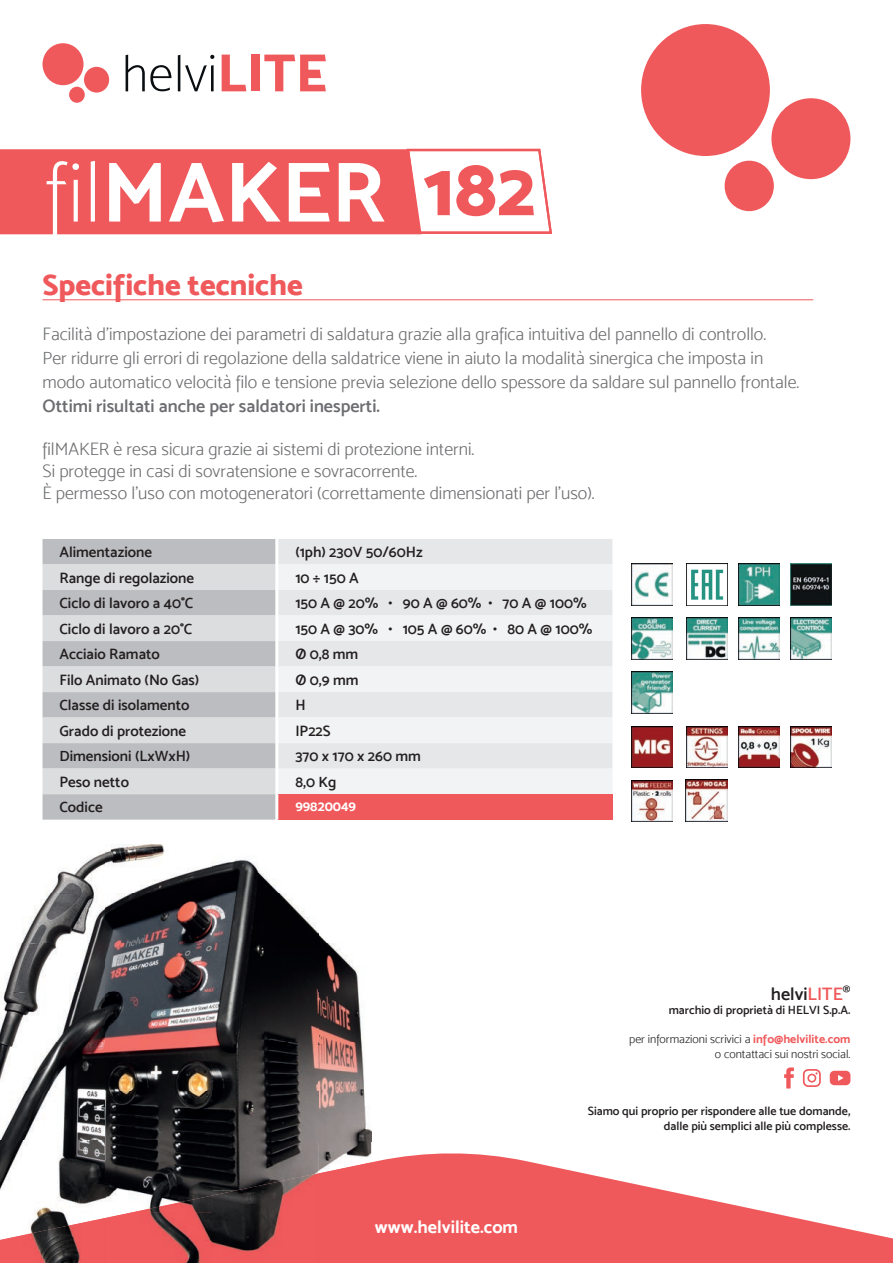
<style>
.page{position:relative;width:893px;height:1263px;background:#fff}
.page>*{position:absolute;margin:0;border:0;box-sizing:border-box;transform-origin:0 0}
.t1{font:78px "Mosk Extra Bold 800";color:#f0595b}
.t2{font:30px "Mosk Extra Bold 800";color:#f0595b}
.t3{font:18px/24px "Mosk Light 300";color:#6c6d70}
.t4{font:18px "Mosk Semi Bold 600";color:#6c6d70}
.t5{font:18px "Mosk Bold 700";color:#fff}
.t6{font:18px "Mosk Semi Bold 600";color:#231f20}
.t7{font:15px/25.5px "Mosk Semi Bold 600";color:#231f20}
.t8{font:12px/14.4px "Mosk Semi Bold 600";color:#231f20;text-align:right}
.t9{font:12px/14.4px "Mosk Light 300";color:#231f20;text-align:right}
.t10{font:600 12px "Prompt";color:#fff}
.s1{color:#f0595b}
.s2{font-family:"Mosk Bold 700";color:#f0595b}
</style>
<div class="page">
<svg style="left:371px;top:1151px;width:522px;height:112px;fill:#f0595b"></svg>
<svg style="left:126px;top:55px;width:45px;height:36px"></svg>
<svg style="left:178px;top:55px;width:36px;height:36px"></svg>
<svg style="left:222px;top:55px;width:24px;height:36px"></svg>
<div style="left:251px;top:55px;width:8px;height:36px;background:#f0595b"></div>
<svg style="left:264px;top:55px;width:62px;height:36px"></svg>
<div style="left:84px;top:67px;width:25px;height:26px;background:#f0595b;border-radius:50%"></div>
<div style="left:69px;top:87px;width:16px;height:16px;background:#f0595b;border-radius:50%"></div>
<div style="left:43px;top:43px;width:41px;height:42px;background:#f0595b;border-radius:50%"></div>
<div style="left:771px;top:98px;width:79px;height:81px;background:#f0595b;border-radius:50%"></div>
<div style="left:725px;top:161px;width:49px;height:50px;background:#f0595b;border-radius:50%"></div>
<div style="left:641px;top:24px;width:129px;height:132px;background:#f0595b;border-radius:50%"></div>
<svg style="left:0;top:149px;width:552px;height:85px"></svg>
<hr style="left:43px;top:300px;width:770px;height:1px;background:#f0595b">
<img style="left:631px;top:564px;width:41px;height:41px">
<img style="left:686px;top:618px;width:42px;height:41px">
<img style="left:686px;top:564px;width:42px;height:41px">
<img style="left:738px;top:564px;width:42px;height:41px">
<img style="left:790px;top:564px;width:41px;height:41px">
<img style="left:631px;top:726px;width:41px;height:41px">
<img style="left:631px;top:618px;width:41px;height:41px">
<img style="left:738px;top:618px;width:42px;height:41px">
<img style="left:790px;top:726px;width:42px;height:41px">
<img style="left:790px;top:618px;width:42px;height:41px">
<img style="left:631px;top:780px;width:41px;height:42px">
<img style="left:686px;top:726px;width:42px;height:41px">
<img style="left:738px;top:726px;width:42px;height:41px">
<img style="left:631px;top:672px;width:41px;height:41px">
<img style="left:686px;top:780px;width:41px;height:41px">
<div style="left:278px;top:539px;width:334px;height:25px;background:#e6e7e9"></div>
<svg style="left:278px;top:564px;width:334px;height:230px;fill:#f2f3f4"></svg>
<div style="left:277px;top:794px;width:335px;height:26px;background:#f0595b"></div>
<hr style="left:275px;top:794px;width:3px;height:26px;background:#fff">
<div style="left:43px;top:539px;width:232px;height:281px;background:#bcbdc0"></div>
<svg style="left:43px;top:564px;width:232px;height:230px;background:#cecfd1"></svg>
<svg style="left:803px;top:1069px;width:18px;height:18px"></svg>
<svg style="left:830px;top:1071px;width:20px;height:14px"></svg>
<svg style="left:784px;top:1067px;width:10px;height:21px"></svg>
<img style="left:0;top:844px;width:318px;height:346px">
<img style="left:318px;top:930px;width:53px;height:232px">
<img style="left:35px;top:1190px;width:71px;height:28px">
<img style="left:106px;top:1190px;width:106px;height:9px">
<img style="left:130px;top:1195px;width:82px;height:17px">
<img style="left:212px;top:1173px;width:106px;height:39px">
<div style="left:318px;top:1162px;width:53px;height:101px;background:#f0595b"></div>
<img style="left:0;top:1218px;width:106px;height:45px">
<img style="left:106px;top:1212px;width:212px;height:51px">
<h2 class="t2" style="left:43px;top:267px;width:262px">Specifiche tecniche</h2>
<h1 class="t1" style="left:423px;top:140px;width:114px">182</h1>
<p class="t3" style="left:43px;top:322px;width:758px">Facilità d’impostazione dei parametri di saldatura grazie alla grafica intuitiva del pannello di controllo.<br>Per ridurre gli errori di regolazione della saldatrice viene in aiuto la modalità sinergica che imposta in modo automatico velocità filo e tensione previa selezione dello spessore da saldare sul pannello frontale.</p>
<p class="t4" style="left:43px;top:395px;width:339px">Ottimi risultati anche per saldatori inesperti.</p>
<p class="t3" style="left:43px;top:438px;width:554px;line-height:21.6px">filMAKER è resa sicura grazie ai sistemi di protezione interni.<br>Si protegge in casi di sovratensione e sovracorrente.<br>È permesso l’uso con motogeneratori (correttamente dimensionati per l’uso).</p>
<p class="t7" style="left:60px;top:539px;width:141px">Alimentazione<br>Range di regolazione<br>Ciclo di lavoro a 40°C<br>Ciclo di lavoro a 20°C<br>Acciaio Ramato<br>Filo Animato (No Gas)<br>Classe di isolamento<br>Grado di protezione<br>Dimensioni (LxWxH)<br>Peso netto<br>Codice</p>
<p class="t7" style="left:295px;top:539px;width:298px">(1ph) 230V 50/60Hz<br>10 ÷ 150 A<br>150 A @ 20% • 90 A @ 60% • 70 A @ 100%<br>150 A @ 30% • 105 A @ 60% • 80 A @ 100%<br>Ø 0,8 mm<br>Ø 0,9 mm<br>H<br>IP22S<br>370 x 170 x 260 mm<br>8,0 Kg</p>
<p class="t10" style="left:295px;top:798px;width:62px">99820049</p>
<p class="t6" style="left:771px;top:983px;width:81px">helvi<span class="s1">LITE</span><sup>®</sup></p>
<p class="t8" style="left:669px;top:1003px;width:183px">marchio di proprietà di HELVI S.p.A.</p>
<p class="t9" style="left:629px;top:1032px;width:223px">per informazioni scrivici a <span class="s2">info@helvilite.com </span>o contattaci sui nostri social.</p>
<p class="t5" style="left:375px;top:1216px;width:144px">www.helvilite.com</p>
<p class="t8" style="left:588px;top:1104px;width:264px">Siamo qui proprio per rispondere alle tue domande, dalle più semplici alle più complesse.</p>
</div>
